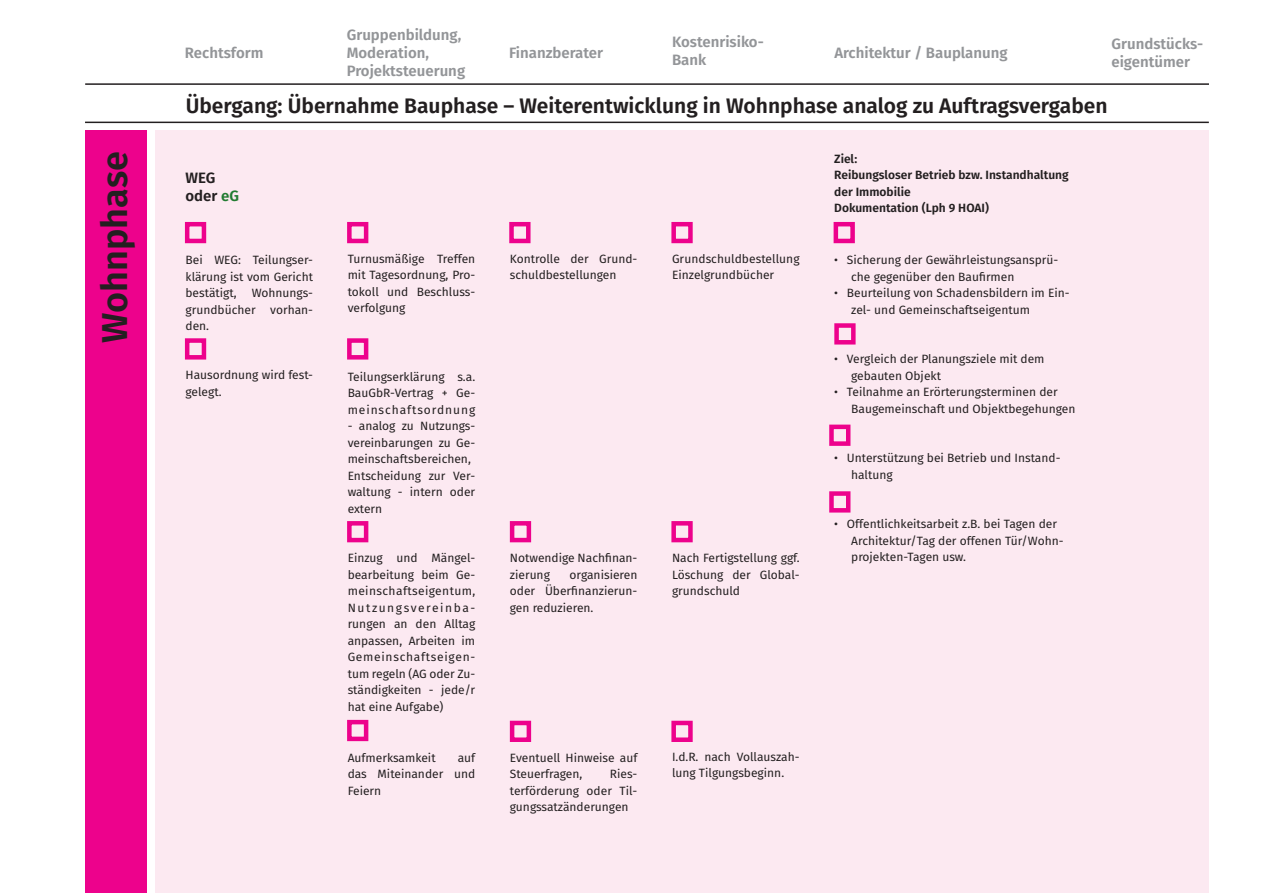
<style>
.page{position:relative;width:1263px;height:893px;background:#fff}
.page>*{position:absolute;margin:0;border:0;box-sizing:border-box;transform-origin:0 0}
.Titel_groß{font:600 36px "Fira Sans";color:#231f20}
.Übergang{font:600 21px "Fira Sans";color:#231f20}
.Titel_Spalte_grau{font:600 15px/18px "Fira Sans";color:#939598}
.Titel_Spalte{font:600 15px "Fira Sans";color:#231f20}
.Fließtext_A3{font:12px/16.5px "Fira Sans";color:#231f20}
.Titel_Spalte_klein{font:600 12px/16.5px "Fira Sans";color:#231f20}
.s1{color:#217b31}
</style>
<div class="page">
<div style="left:155px;top:130px;width:1054px;height:763px;background:#fce9f1"></div>
<div style="left:85px;top:130px;width:62px;height:763px;background:#ed028c"></div>
<hr style="left:85px;top:122px;width:1124px;height:1px;background:#231f20">
<div style="left:185px;top:222px;width:21px;height:21px;border:4px solid #ed028c"></div>
<div style="left:185px;top:338px;width:21px;height:22px;border:4px solid #ed028c"></div>
<div style="left:347px;top:222px;width:21px;height:21px;border:4px solid #ed028c"></div>
<div style="left:347px;top:338px;width:21px;height:22px;border:4px solid #ed028c"></div>
<div style="left:347px;top:521px;width:21px;height:21px;border:4px solid #ed028c"></div>
<div style="left:510px;top:521px;width:21px;height:21px;border:4px solid #ed028c"></div>
<div style="left:510px;top:721px;width:21px;height:21px;border:4px solid #ed028c"></div>
<div style="left:347px;top:720px;width:21px;height:21px;border:4px solid #ed028c"></div>
<div style="left:509px;top:222px;width:21px;height:21px;border:4px solid #ed028c"></div>
<div style="left:834px;top:323px;width:21px;height:22px;border:4px solid #ed028c"></div>
<div style="left:829px;top:425px;width:21px;height:21px;border:4px solid #ed028c"></div>
<div style="left:829px;top:491px;width:21px;height:22px;border:4px solid #ed028c"></div>
<div style="left:671px;top:222px;width:22px;height:21px;border:4px solid #ed028c"></div>
<div style="left:671px;top:521px;width:22px;height:21px;border:4px solid #ed028c"></div>
<div style="left:671px;top:721px;width:22px;height:21px;border:4px solid #ed028c"></div>
<div style="left:833px;top:222px;width:22px;height:21px;border:4px solid #ed028c"></div>
<hr style="left:85px;top:83px;width:1124px;height:2px;background:#231f20">
<p class="Titel_groß" style="left:85px;top:343px;width:193px;rotate:-90deg">Wohnphase</p>
<p class="Titel_Spalte_grau" style="left:185px;top:43px;width:80px">Rechtsform</p>
<p class="Titel_Spalte_grau" style="left:347px;top:25px;width:116px">Gruppenbildung,<br>Moderation,</p>
<p class="Titel_Spalte_grau" style="left:347px;top:61px;width:120px">Projektsteuerung</p>
<p class="Titel_Spalte_grau" style="left:509px;top:43px;width:95px">Finanzberater</p>
<p class="Titel_Spalte_grau" style="left:672px;top:32px;width:93px">Kostenrisiko-<br>Bank</p>
<p class="Titel_Spalte_grau" style="left:834px;top:43px;width:175px">Architektur / Bauplanung</p>
<p class="Titel_Spalte_grau" style="left:1111px;top:34px;width:93px">Grundstücks-</p>
<p class="Titel_Spalte_grau" style="left:1111px;top:52px;width:80px">eigentümer</p>
<p class="Übergang" style="left:186px;top:88px;width:923px">Übergang: Übernahme Bauphase – Weiterentwicklung in Wohnphase analog zu Auftragsvergaben</p>
<p class="Titel_Spalte" style="left:186px;top:166px;width:31px">WEG</p>
<p class="Titel_Spalte" style="left:186px;top:184px;width:55px">oder <span class="s1">eG</span></p>
<p class="Fließtext_A3" style="left:186px;top:251px;width:129px;text-align:justify">Bei WEG: Teilungser&shy;klärung ist vom Gericht bestätigt, Wohnungs&shy;grundbücher vorhan&shy;den.</p>
<p class="Fließtext_A3" style="left:186px;top:366px;width:129px">Hausordnung wird fest&shy;gelegt.</p>
<p class="Fließtext_A3" style="left:348px;top:250px;width:129px;text-align:justify">Turnusmäßige Treffen mit Tagesordnung, Pro&shy;tokoll und Beschluss&shy;verfolgung</p>
<p class="Fließtext_A3" style="left:510px;top:250px;width:129px">Kontrolle der Grund&shy;schuldbestellungen</p>
<p class="Fließtext_A3" style="left:672px;top:250px;width:129px">Grundschuldbestellung<br>Einzelgrundbücher</p>
<p class="Fließtext_A3" style="left:348px;top:368px;width:129px;text-align:justify">Teilungserklärung s.a.<br>BauGbR-Vertrag + Ge&shy;meinschaftsordnung</p>
<p class="Fließtext_A3" style="left:348px;top:417px;width:129px;text-align:justify">- analog zu Nutzungs&shy;vereinbarungen zu Ge&shy;meinschaftsbereichen,</p>
<p class="Fließtext_A3" style="left:348px;top:467px;width:129px;text-align:justify">Entscheidung zur Ver&shy;waltung - intern oder extern</p>
<p class="Fließtext_A3" style="left:348px;top:549px;width:129px;text-align:justify">Einzug und Mängel&shy;bearbeitung beim Ge&shy;meinschaftseigentum, Nutzungsvereinba&shy;rungen an den Alltag anpassen, Arbeiten im Gemeinschaftseigen&shy;tum regeln (AG oder Zu&shy;ständigkeiten - jede/r hat eine Aufgabe)</p>
<p class="Fließtext_A3" style="left:510px;top:549px;width:129px">Notwendige Nachfinan&shy;zierung</p>
<p class="Fließtext_A3" style="left:510px;top:566px;width:129px;text-align:justify;text-indent:60px">organisieren oder Überfinanzierun&shy;gen reduzieren.</p>
<p class="Fließtext_A3" style="left:348px;top:749px;width:90px">Aufmerksamkeit</p>
<p class="Fließtext_A3" style="left:348px;top:749px;width:129px;text-align:justify;text-indent:110px">auf das Miteinander und Feiern</p>
<p class="Fließtext_A3" style="left:510px;top:749px;width:129px">Eventuell Hinweise auf<br>Steuerfragen,</p>
<p class="Fließtext_A3" style="left:510px;top:765px;width:129px;text-align:justify;text-indent:100px">Ries&shy;terförderung oder Til&shy;gungssatzänderungen</p>
<p class="Fließtext_A3" style="left:672px;top:549px;width:129px;text-align:justify">Nach Fertigstellung ggf.<br>Löschung der Global&shy;grundschuld</p>
<p class="Fließtext_A3" style="left:672px;top:748px;width:129px">I.d.R. nach Vollauszah&shy;lung Tilgungsbeginn.</p>
<p class="Titel_Spalte_klein" style="left:834px;top:149px;width:25px">Ziel:</p>
<p class="Titel_Spalte_klein" style="left:834px;top:166px;width:236px">Reibungsloser Betrieb bzw. Instandhaltung der Immobilie</p>
<p class="Titel_Spalte_klein" style="left:834px;top:199px;width:156px">Dokumentation (Lph 9 HOAI)</p>
<p class="Fließtext_A3" style="left:851px;top:251px;width:209px;text-indent:-17px">• Sicherung der Gewährleistungsansprü&shy;che gegenüber den Baufirmen</p>
<p class="Fließtext_A3" style="left:851px;top:284px;width:220px;text-indent:-17px">• Beurteilung von Schadensbildern im Ein&shy;zel- und Gemeinschaftseigentum</p>
<p class="Fließtext_A3" style="left:851px;top:350px;width:195px;text-indent:-17px">• Vergleich der Planungsziele mit dem gebauten Objekt</p>
<p class="Fließtext_A3" style="left:851px;top:383px;width:226px;text-indent:-17px">• Teilnahme an Erörterungsterminen der<br>Baugemeinschaft und Objektbegehungen</p>
<p class="Fließtext_A3" style="left:851px;top:449px;width:211px;text-indent:-17px">• Unterstützung bei Betrieb und Instand&shy;haltung</p>
<p class="Fließtext_A3" style="left:851px;top:515px;width:214px;text-indent:-17px">• Offentlichkeitsarbeit z.B. bei Tagen der<br>Architektur/Tag der offenen Tür/Wohn&shy;projekten-Tagen usw.</p>
</div>
